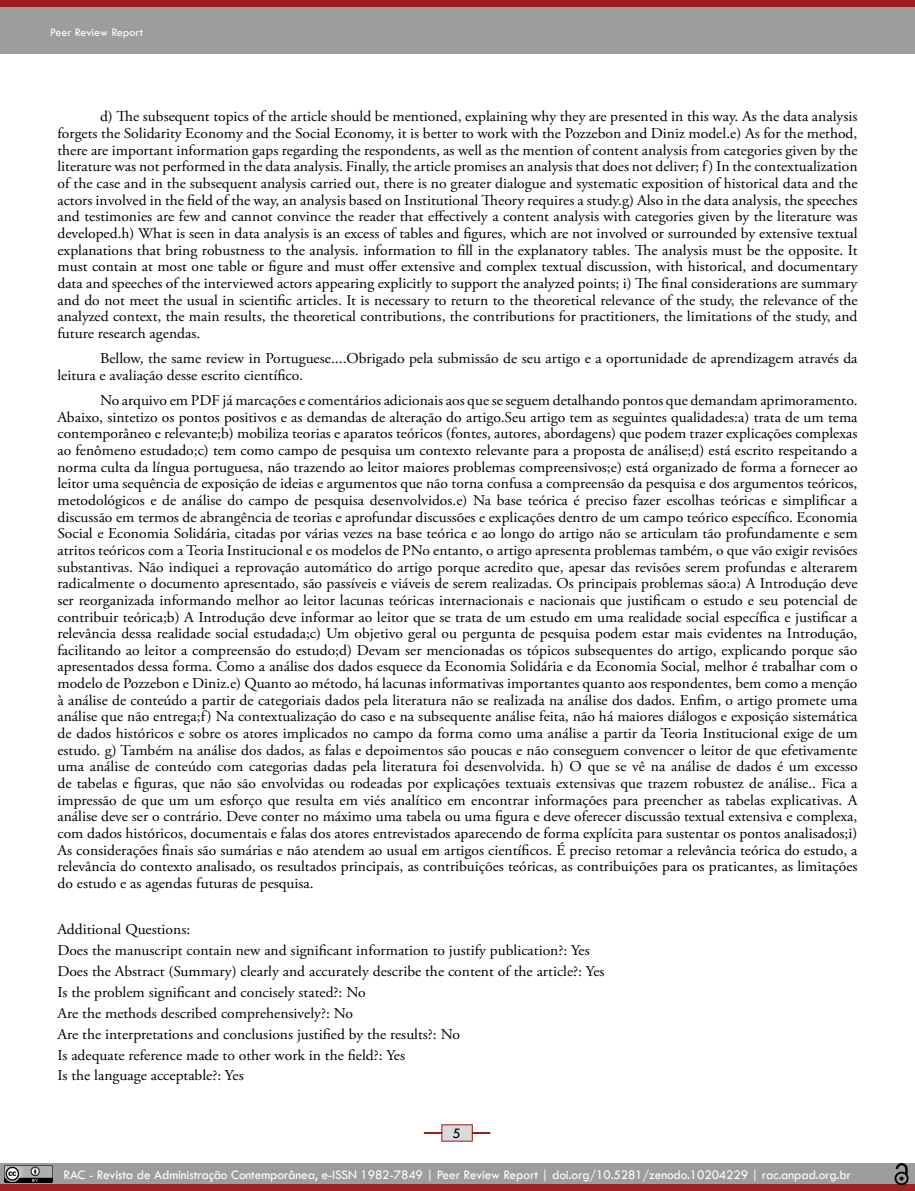
<style>
.page{position:relative;width:915px;height:1191px;background:#fff}
.page>*{position:absolute;margin:0;border:0;box-sizing:border-box;transform-origin:0 0}
.t1{font:15px/16.6px "Adobe Garamond Pro";color:#000;text-align:justify;scale:1.04 1}
.t2{font:15px "Tw Cen";color:#000}
.t3{font:13.5px "Tw Cen";letter-spacing:-.01em;color:#fff}
.t4{font:12px "Tw Cen";color:#fff}
</style>
<div class="page">
<div style="left:0;top:0;width:914px;height:54px;background:#9d9d9c"></div>
<div style="left:0;top:0;width:914px;height:7px;background:#9d1a18"></div>
<svg style="left:423px;top:1124px;width:68px;height:18px"></svg>
<div style="left:0;top:1163px;width:914px;height:21px;background:#9d9d9c"></div>
<div style="left:0;top:1184px;width:914px;height:7px;background:#a0211f"></div>
<img style="left:5px;top:1165px;width:47px;height:17px">
<img style="left:894px;top:1163px;width:14px;height:21px">
<p class="t4" style="left:50px;top:25px;width:94px">Peer Review Report</p>
<p class="t1" style="left:57px;top:109px;width:770px;text-indent:43px">d) The subsequent topics of the article should be mentioned, explaining why they are presented in this way. As the data analysis forgets the Solidarity Economy and the Social Economy, it is better to work with the Pozzebon and Diniz model.e) As for the method, there are important information gaps regarding the respondents, as well as the mention of content analysis from categories given by the literature was not performed in the data analysis. Finally, the article promises an analysis that does not deliver; f) In the contextualization of the case and in the subsequent analysis carried out, there is no greater dialogue and systematic exposition of historical data and the actors involved in the field of the way, an analysis based on Institutional Theory requires a study.g) Also in the data analysis, the speeches and testimonies are few and cannot convince the reader that effectively a content analysis with categories given by the literature was developed.h) What is seen in data analysis is an excess of tables and figures, which are not involved or surrounded by extensive textual explanations that bring robustness to the analysis. information to fill in the explanatory tables. The analysis must be the opposite. It must contain at most one table or figure and must offer extensive and complex textual discussion, with historical, and documentary data and speeches of the interviewed actors appearing explicitly to support the analyzed points; i) The final considerations are summary and do not meet the usual in scientific articles. It is necessary to return to the theoretical relevance of the study, the relevance of the analyzed context, the main results, the theoretical contributions, the contributions for practitioners, the limitations of the study, and future research agendas.</p>
<p class="t1" style="left:57px;top:350px;width:770px;text-indent:43px">Bellow, the same review in Portuguese....Obrigado pela submissão de seu artigo e a oportunidade de aprendizagem através da leitura e avaliação desse escrito científico.</p>
<p class="t1" style="left:57px;top:392px;width:770px;text-indent:43px">No arquivo em PDF já marcações e comentários adicionais aos que se seguem detalhando pontos que demandam aprimoramento.<br>Abaixo, sintetizo os pontos positivos e as demandas de alteração do artigo.Seu artigo tem as seguintes qualidades:a) trata de um tema contemporâneo e relevante;b) mobiliza teorias e aparatos teóricos (fontes, autores, abordagens) que podem trazer explicações complexas ao fenômeno estudado;c) tem como campo de pesquisa um contexto relevante para a proposta de análise;d) está escrito respeitando a norma culta da língua portuguesa, não trazendo ao leitor maiores problemas compreensivos;e) está organizado de forma a fornecer ao leitor uma sequência de exposição de ideias e argumentos que não torna confusa a compreensão da pesquisa e dos argumentos teóricos, metodológicos e de análise do campo de pesquisa desenvolvidos.e) Na base teórica é preciso fazer escolhas teóricas e simplificar a discussão em termos de abrangência de teorias e aprofundar discussões e explicações dentro de um campo teórico específico. Economia Social e Economia Solidária, citadas por várias vezes na base teórica e ao longo do artigo não se articulam tão profundamente e sem atritos teóricos com a Teoria Institucional e os modelos de PNo entanto, o artigo apresenta problemas também, o que vão exigir revisões substantivas. Não indiquei a reprovação automático do artigo porque acredito que, apesar das revisões serem profundas e alterarem radicalmente o documento apresentado, são passíveis e viáveis de serem realizadas. Os principais problemas são:a) A Introdução deve ser reorganizada informando melhor ao leitor lacunas teóricas internacionais e nacionais que justificam o estudo e seu potencial de contribuir teórica;b) A Introdução deve informar ao leitor que se trata de um estudo em uma realidade social específica e justificar a relevância dessa realidade social estudada;c) Um objetivo geral ou pergunta de pesquisa podem estar mais evidentes na Introdução, facilitando ao leitor a compreensão do estudo;d) Devam ser mencionadas os tópicos subsequentes do artigo, explicando porque são apresentados dessa forma. Como a análise dos dados esquece da Economia Solidária e da Economia Social, melhor é trabalhar com o modelo de Pozzebon e Diniz.e) Quanto ao método, há lacunas informativas importantes quanto aos respondentes, bem como a menção à análise de conteúdo a partir de categoriais dados pela literatura não se realizada na análise dos dados. Enfim, o artigo promete uma análise que não entrega;f) Na contextualização do caso e na subsequente análise feita, não há maiores diálogos e exposição sistemática de dados históricos e sobre os atores implicados no campo da forma como uma análise a partir da Teoria Institucional exige de um estudo. g) Também na análise dos dados, as falas e depoimentos são poucas e não conseguem convencer o leitor de que efetivamente uma análise de conteúdo com categorias dadas pela literatura foi desenvolvida. h) O que se vê na análise de dados é um excesso de tabelas e figuras, que não são envolvidas ou rodeadas por explicações textuais extensivas que trazem robustez de análise.. Fica a impressão de que um um esforço que resulta em viés analítico em encontrar informações para preencher as tabelas explicativas. A análise deve ser o contrário. Deve conter no máximo uma tabela ou uma figura e deve oferecer discussão textual extensiva e complexa, com dados históricos, documentais e falas dos atores entrevistados aparecendo de forma explícita para sustentar os pontos analisados;i)<br>As considerações finais são sumárias e não atendem ao usual em artigos científicos. É preciso retomar a relevância teórica do estudo, a relevância do contexto analisado, os resultados principais, as contribuições teóricas, as contribuições para os praticantes, as limitações do estudo e as agendas futuras de pesquisa.</p>
<p class="t1" style="left:57px;top:919px;width:527px;line-height:20.9px;text-align:left">Additional Questions:<br>Does the manuscript contain new and significant information to justify publication?: Yes Does the Abstract (Summary) clearly and accurately describe the content of the article?: Yes Is the problem significant and concisely stated?: No<br>Are the methods described comprehensively?: No<br>Are the interpretations and conclusions justified by the results?: No<br>Is adequate reference made to other work in the field?: Yes<br>Is the language acceptable?: Yes</p>
<p class="t2" style="left:453px;top:1124px;width:10px">5</p>
<p class="t3" style="left:64px;top:1166px;width:788px">RAC - Revista de Administração Contemporânea, e-ISSN 1982-7849 | Peer Review Report | doi.org/10.5281/zenodo.10204229 | rac.anpad.org.br</p>
</div>
